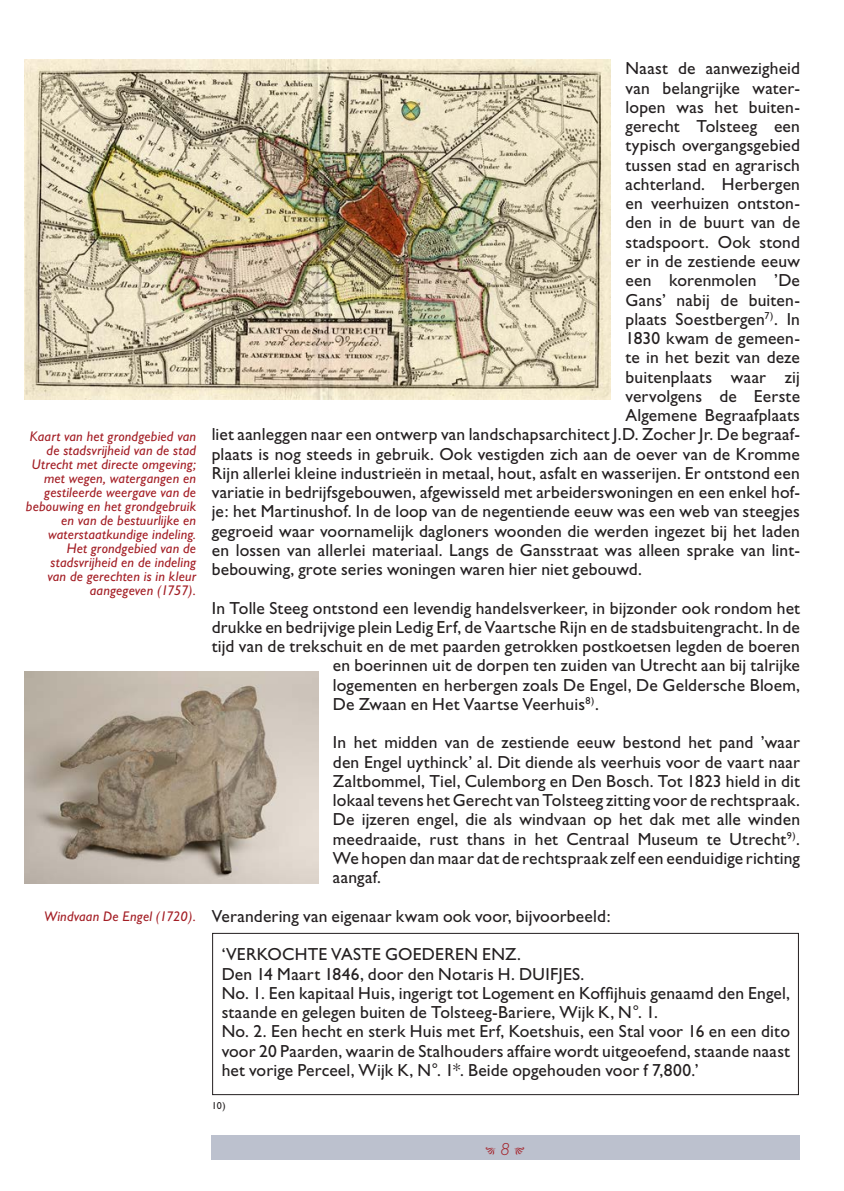
<style>
.page{position:relative;width:844px;height:1191px;background:#fff}
.page>*{position:absolute;margin:0;border:0;box-sizing:border-box;transform-origin:0 0}
._2_Normaal{font:17.5px/19.2px "Gill Sans";letter-spacing:.01em;color:#231f20;text-align:justify}
.t1{font:italic 300 17.5px "Gill Sans";color:#a31d24}
.t2{font:italic 14px/14px "Gill Sans";letter-spacing:.015em;color:#a31d24;text-align:right}
._2_Normaal-2{font:10.15px "Gill Sans";color:#231f20}
</style>
<div class="page">
<div style="left:211px;top:1135px;width:588px;height:25px;background:#bcc1ce"></div>
<div style="left:212px;top:933px;width:586px;height:162px;border:1px solid #231f20"></div>
<img style="left:25px;top:60px;width:585px;height:340px">
<img style="left:25px;top:671px;width:293px;height:212px">
<p class="t2" style="left:26px;top:429px;width:172px">Kaart van het grondgebied van de stadsvrijheid van de stad<br>Utrecht met directe omgeving; met wegen, watergangen en gestileerde weergave van de bebouwing en het grondgebruik en van de bestuurlijke en waterstaatkundige indeling.<br>Het grondgebied van de stadsvrijheid en de indeling<br>van de gerechten is in kleur aangegeven (1757).</p>
<p class="t2" style="left:44px;top:909px;width:153px">Windvaan De Engel (1720).</p>
<p class="_2_Normaal" style="left:625px;top:59px;width:176px">Naast de aanwezigheid</p>
<p class="_2_Normaal" style="left:625px;top:78px;width:176px">van belangrijke water-</p>
<p class="_2_Normaal" style="left:625px;top:97px;width:176px">lopen was het buiten-</p>
<p class="_2_Normaal" style="left:625px;top:117px;width:176px">gerecht Tolsteeg een</p>
<p class="_2_Normaal" style="left:625px;top:136px;width:176px">typisch overgangsgebied</p>
<p class="_2_Normaal" style="left:625px;top:155px;width:176px">tussen stad en agrarisch</p>
<p class="_2_Normaal" style="left:625px;top:174px;width:176px">achterland. Herbergen</p>
<p class="_2_Normaal" style="left:625px;top:194px;width:176px">en veerhuizen ontston-</p>
<p class="_2_Normaal" style="left:625px;top:213px;width:176px">den in de buurt van de</p>
<p class="_2_Normaal" style="left:625px;top:232px;width:176px">stadspoort. Ook stond</p>
<p class="_2_Normaal" style="left:625px;top:251px;width:176px">er in de zestiende eeuw</p>
<p class="_2_Normaal" style="left:625px;top:271px;width:176px">een korenmolen ’De</p>
<p class="_2_Normaal" style="left:625px;top:290px;width:176px">Gans’ nabij de buiten-</p>
<p class="_2_Normaal" style="left:625px;top:309px;width:176px">plaats Soestbergen<sup>7)</sup>. In</p>
<p class="_2_Normaal" style="left:625px;top:328px;width:176px">1830 kwam de gemeen-</p>
<p class="_2_Normaal" style="left:625px;top:348px;width:176px">te in het bezit van deze</p>
<p class="_2_Normaal" style="left:625px;top:367px;width:176px">buitenplaats waar zij</p>
<p class="_2_Normaal" style="left:625px;top:386px;width:176px">vervolgens de Eerste</p>
<p class="_2_Normaal" style="left:625px;top:405px;width:176px">Algemene Begraafplaats</p>
<p class="_2_Normaal" style="left:212px;top:425px;width:589px">liet aanleggen naar een ontwerp van landschapsarchitect J.D. Zocher Jr. De begraaf-</p>
<p class="_2_Normaal" style="left:212px;top:444px;width:589px">plaats is nog steeds in gebruik. Ook vestigden zich aan de oever van de Kromme</p>
<p class="_2_Normaal" style="left:212px;top:463px;width:589px">Rijn allerlei kleine industrieën in metaal, hout, asfalt en wasserijen. Er ontstond een</p>
<p class="_2_Normaal" style="left:212px;top:482px;width:589px">variatie in bedrijfsgebouwen, afgewisseld met arbeiderswoningen en een enkel hof-</p>
<p class="_2_Normaal" style="left:212px;top:502px;width:589px">je: het Martinushof. In de loop van de negentiende eeuw was een web van steegjes</p>
<p class="_2_Normaal" style="left:212px;top:521px;width:589px">gegroeid waar voornamelijk dagloners woonden die werden ingezet bij het laden</p>
<p class="_2_Normaal" style="left:212px;top:540px;width:588px">en lossen van allerlei materiaal. Langs de Gansstraat was alleen sprake van lint-</p>
<p class="_2_Normaal" style="left:212px;top:559px;width:431px">bebouwing, grote series woningen waren hier niet gebouwd.</p>
<p class="_2_Normaal" style="left:212px;top:598px;width:589px">In Tolle Steeg ontstond een levendig handelsverkeer, in bijzonder ook rondom het</p>
<p class="_2_Normaal" style="left:212px;top:617px;width:589px">drukke en bedrijvige plein Ledig Erf, de Vaartsche Rijn en de stadsbuitengracht. In de</p>
<p class="_2_Normaal" style="left:212px;top:636px;width:589px">tijd van de trekschuit en de met paarden getrokken postkoetsen legden de boeren</p>
<p class="_2_Normaal" style="left:333px;top:656px;width:468px">en boerinnen uit de dorpen ten zuiden van Utrecht aan bij talrijke</p>
<p class="_2_Normaal" style="left:333px;top:675px;width:468px">logementen en herbergen zoals De Engel, De Geldersche Bloem,</p>
<p class="_2_Normaal" style="left:333px;top:694px;width:267px">De Zwaan en Het Vaartse Veerhuis<sup>8)</sup>.</p>
<p class="_2_Normaal" style="left:333px;top:733px;width:468px">In het midden van de zestiende eeuw bestond het pand ’waar den Engel uythinck’ al. Dit diende als veerhuis voor de vaart naar Zaltbommel, Tiel, Culemborg en Den Bosch. Tot 1823 hield in dit lokaal tevens het Gerecht van Tolsteeg zitting voor de rechtspraak.<br>De ijzeren engel, die als windvaan op het dak met alle winden meedraaide, rust thans in het Centraal Museum te Utrecht<sup>9)</sup>.<br>We hopen dan maar dat de rechtspraak zelf een eenduidige richting aangaf.</p>
<p class="_2_Normaal" style="left:212px;top:906px;width:400px">Verandering van eigenaar kwam ook voor, bijvoorbeeld:</p>
<p class="_2_Normaal" style="left:221px;top:944px;width:301px">‘VERKOCHTE VASTE GOEDEREN ENZ.</p>
<p class="_2_Normaal" style="left:221px;top:964px;width:364px">Den 14 Maart 1846, door den Notaris H. DUIFJES.</p>
<p class="_2_Normaal" style="left:221px;top:983px;width:569px">No. 1. Een kapitaal Huis, ingerigt tot Logement en Koffijhuis genaamd den Engel, staande en gelegen buiten de Tolsteeg-Bariere, Wijk K, N°. 1.</p>
<p class="_2_Normaal" style="left:221px;top:1021px;width:569px">No. 2. Een hecht en sterk Huis met Erf, Koetshuis, een Stal voor 16 en een dito voor 20 Paarden, waarin de Stalhouders affaire wordt uitgeoefend, staande naast het vorige Perceel, Wijk K, N°. 1*. Beide opgehouden voor f 7,800.’</p>
<p class="_2_Normaal-2" style="left:212px;top:1099px;width:15px">10)</p>
<p class="t1" style="left:485px;top:1139px;width:41px">• 8 •</p>
</div>
